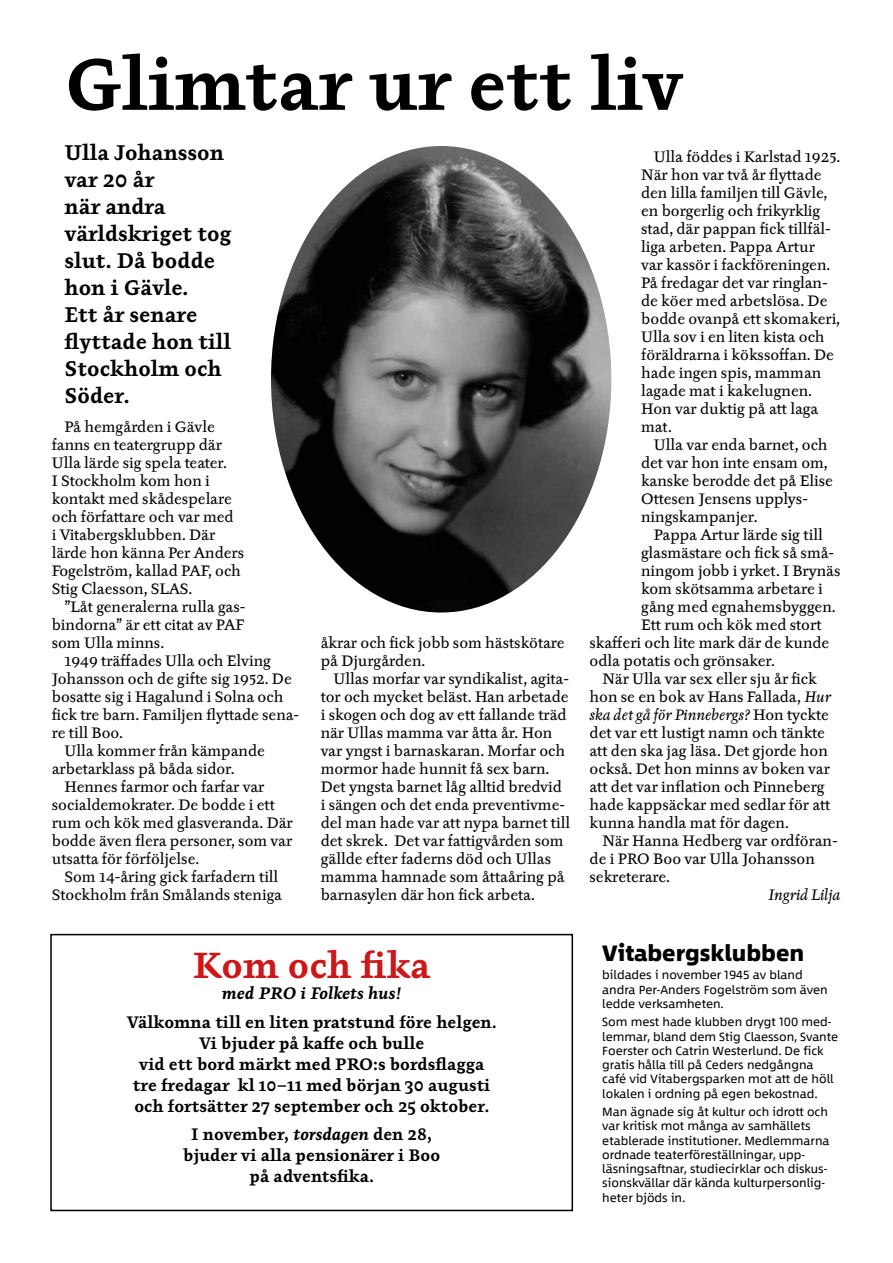
<style>
.page{position:relative;width:893px;height:1263px;background:#fff}
.page>*{position:absolute;margin:0;border:0;box-sizing:border-box;transform-origin:0 0}
.t1{font:700 72px "Pepone";color:#000}
.t2{font:700 36px "Pepone";letter-spacing:-.01em;color:#cd1719}
.t3{font:800 22.5px "Between 1";color:#000}
.t4{font:700 21px/27px "Pepone";color:#000}
.t5{font:700 16.5px/21px "Pepone";color:#000;text-align:center}
.t6{font:italic 700 16.5px "Pepone";color:#000}
.t7{font:15px/18px "Tyfa Text Pro";color:#000}
.t8{font:italic 15px "Tyfa Text Pro";color:#000}
.t9{font:12px/14.2px "Between 1";color:#000}
.s1{font-style:italic}
.s2{font-style:normal}
</style>
<div class="page">
<img style="left:271px;top:146px;width:340px;height:466px">
<div style="left:50px;top:934px;width:523px;height:277px;border:2px solid #000"></div>
<h1 class="t1" style="left:65px;top:38px;width:620px">Glimtar ur ett liv</h1>
<h3 class="t4" style="left:65px;top:140px;width:168px">Ulla Johansson var 20 år<br>när andra världskriget tog slut. Då bodde hon i Gävle.<br>Ett år senare flyttade hon till<br>Stockholm och<br>Söder.</h3>
<p class="t7" style="left:52px;top:418px;width:194px;text-indent:13px">På hemgården i Gävle fanns en teatergrupp där<br>Ulla lärde sig spela teater.<br>I Stockholm kom hon i kontakt med skådespelare och författare och var med<br>i Vitabergsklubben. Där lärde hon känna Per Anders<br>Fogelström, kallad PAF, och<br>Stig Claesson, SLAS.</p>
<p class="t7" style="left:52px;top:598px;width:195px;text-align:justify;text-indent:13px">”Låt generalerna rulla gas&shy;bindorna” är ett citat av PAF som Ulla minns.</p>
<p class="t7" style="left:65px;top:652px;width:208px">1949 träffades Ulla och Elving</p>
<p class="t7" style="left:52px;top:670px;width:241px">Johansson och de gifte sig 1952. De</p>
<p class="t7" style="left:52px;top:688px;width:233px">bosatte sig i Hagalund i Solna och</p>
<p class="t7" style="left:52px;top:706px;width:249px">fick tre barn. Familjen flyttade sena-</p>
<p class="t7" style="left:52px;top:724px;width:73px">re till Boo.</p>
<p class="t7" style="left:65px;top:742px;width:202px">Ulla kommer från kämpande</p>
<p class="t7" style="left:52px;top:760px;width:184px">arbetarklass på båda sidor.</p>
<p class="t7" style="left:65px;top:778px;width:201px">Hennes farmor och farfar var</p>
<p class="t7" style="left:52px;top:796px;width:225px">socialdemokrater. De bodde i ett</p>
<p class="t7" style="left:52px;top:814px;width:242px">rum och kök med glasveranda. Där</p>
<p class="t7" style="left:52px;top:832px;width:242px">bodde även flera personer, som var</p>
<p class="t7" style="left:52px;top:850px;width:149px">utsatta för förföljelse.</p>
<p class="t7" style="left:65px;top:868px;width:215px">Som 14-åring gick farfadern till</p>
<p class="t7" style="left:52px;top:886px;width:232px">Stockholm från Smålands steniga</p>
<p class="t7" style="left:321px;top:634px;width:245px">åkrar och fick jobb som hästskötare på Djurgården.</p>
<p class="t7" style="left:321px;top:670px;width:251px;text-indent:13px">Ullas morfar var syndikalist, agita&shy;tor och mycket beläst. Han arbetade i skogen och dog av ett fallande träd när Ullas mamma var åtta år. Hon var yngst i barnaskaran. Morfar och mormor hade hunnit få sex barn.<br>Det yngsta barnet låg alltid bredvid i sängen och det enda preventivme&shy;del man hade var att nypa barnet till det skrek. Det var fattigvården som gällde efter faderns död och Ullas mamma hamnade som åttaåring på barnasylen där hon fick arbeta.</p>
<h2 class="t2" style="left:193px;top:942px;width:239px">Kom och fika</h2>
<p class="t6" style="left:222px;top:983px;width:181px">med PRO i Folkets hus!</p>
<p class="t5" style="left:127px;top:1012px;width:372px">Välkomna till en liten pratstund före helgen.<br>Vi bjuder på kaffe och bulle<br>vid ett bord märkt med PRO:s bordsflagga tre fredagar kl 10–11 med början 30 augusti och fortsätter 27 september och 25 oktober.</p>
<p class="t5" style="left:183px;top:1124px;width:259px">I november, <span class="s1">torsdagen</span> den 28, bjuder vi alla pensionärer i Boo på adventsfika.</p>
<p class="t7" style="left:641px;top:148px;width:201px;text-indent:13px">Ulla föddes i Karlstad 1925.<br>När hon var två år flyttade den lilla familjen till Gävle, en borgerlig och frikyrklig stad, där pappan fick tillfäl&shy;liga arbeten. Pappa Artur var kassör i fackföreningen.<br>På fredagar det var ringlan&shy;de köer med arbetslösa. De bodde ovanpå ett skomakeri,<br>Ulla sov i en liten kista och föräldrarna i kökssoffan. De hade ingen spis, mamman lagade mat i kakelugnen.<br>Hon var duktig på att laga mat.</p>
<p class="t7" style="left:641px;top:436px;width:193px;text-indent:13px">Ulla var enda barnet, och det var hon inte ensam om, kanske berodde det på Elise<br>Ottesen Jensens upplys&shy;ningskampanjer.</p>
<p class="t7" style="left:654px;top:526px;width:170px">Pappa Artur lärde sig till</p>
<p class="t7" style="left:641px;top:544px;width:195px">glasmästare och fick så små-</p>
<p class="t7" style="left:641px;top:562px;width:201px">ningom jobb i yrket. I Brynäs</p>
<p class="t7" style="left:641px;top:580px;width:183px">kom skötsamma arbetare i</p>
<p class="t7" style="left:641px;top:598px;width:196px">gång med egnahemsbyggen.</p>
<p class="t7" style="left:641px;top:616px;width:182px">Ett rum och kök med stort</p>
<p class="t7" style="left:590px;top:634px;width:241px">skafferi och lite mark där de kunde</p>
<p class="t7" style="left:590px;top:652px;width:187px">odla potatis och grönsaker.</p>
<p class="t7" style="left:602px;top:670px;width:216px">När Ulla var sex eller sju år fick</p>
<p class="t7" style="left:590px;top:688px;width:243px">hon se en bok av Hans Fallada, <span class="s1">Hur</span></p>
<p class="t8" style="left:590px;top:705px;width:241px">ska det gå för Pinnebergs? <span class="s2">Hon tyckte</span></p>
<p class="t7" style="left:590px;top:724px;width:237px">det var ett lustigt namn och tänkte</p>
<p class="t7" style="left:590px;top:742px;width:240px">att den ska jag läsa. Det gjorde hon</p>
<p class="t7" style="left:590px;top:760px;width:242px">också. Det hon minns av boken var</p>
<p class="t7" style="left:590px;top:778px;width:237px">att det var inflation och Pinneberg</p>
<p class="t7" style="left:590px;top:796px;width:242px">hade kappsäckar med sedlar för att</p>
<p class="t7" style="left:590px;top:814px;width:201px">kunna handla mat för dagen.</p>
<p class="t7" style="left:602px;top:832px;width:237px">När Hanna Hedberg var ordföran-</p>
<p class="t7" style="left:590px;top:850px;width:227px">de i PRO Boo var Ulla Johansson</p>
<p class="t7" style="left:590px;top:868px;width:82px">sekreterare.</p>
<p class="t8" style="left:768px;top:885px;width:74px">Ingrid Lilja</p>
<h3 class="t3" style="left:602px;top:939px;width:203px">Vitabergsklubben</h3>
<p class="t9" style="left:602px;top:968px;width:227px">bildades i november 1945 av bland andra Per-Anders Fogelström som även ledde verksamheten.</p>
<p class="t9" style="left:602px;top:1015px;width:237px">Som mest hade klubben drygt 100 med&shy;lemmar, bland dem Stig Claesson, Svante Foerster och Catrin Westerlund. De fick gratis hålla till på Ceders nedgångna café vid Vitabergsparken mot att de höll lokalen i ordning på egen bekostnad.</p>
<p class="t9" style="left:602px;top:1105px;width:229px">Man ägnade sig åt kultur och idrott och var kritisk mot många av samhällets etablerade institutioner. Medlemmarna ordnade teaterföreställningar, upp&shy;läsningsaftnar, studiecirklar och diskus&shy;sionskvällar där kända kulturpersonlig&shy;heter bjöds in.</p>
</div>
